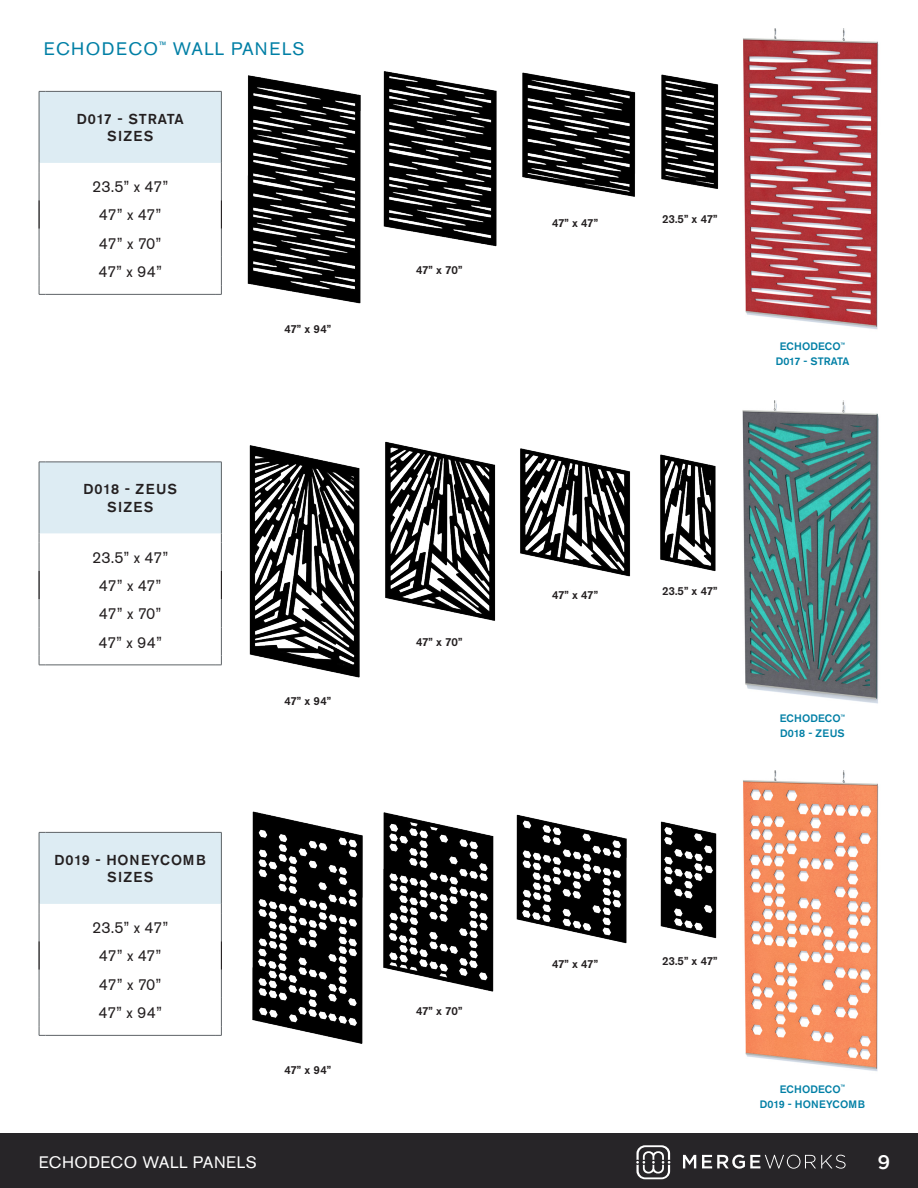
<style>
.page{position:relative;width:918px;height:1188px;background:#fff}
.page>*{position:absolute;margin:0;border:0;box-sizing:border-box;transform-origin:0 0}
.t1{font:500 19.5px "Gotham";color:#fff}
.t2{font:18px "Akzidenz Grotesk Pro";letter-spacing:.08em;color:#007fa5}
.t3{font:16.5px "Akzidenz Grotesk Pro";letter-spacing:.03em;color:#fff}
.t4{font:15.9px "Akzidenz Grotesk Pro";letter-spacing:-.04em;color:#231f20}
.t5{font:500 14.25px "Akzidenz Grotesk Pro";letter-spacing:.06em;color:#231f20}
.t6{font:500 11.55px "Akzidenz Grotesk Pro";letter-spacing:-.04em;color:#231f20}
.t7{font:500 10.65px/15px "Akzidenz Grotesk Pro";letter-spacing:.01em;color:#007fa5;text-align:center}
</style>
<div class="page">
<div style="left:0;top:1134px;width:918px;height:54px;background:#272528"></div>
<svg style="left:683px;top:1155px;width:13px;height:13px"></svg>
<svg style="left:702px;top:1155px;width:144px;height:14px"></svg>
<svg style="left:636px;top:1145px;width:34px;height:34px"></svg>
<svg style="left:39px;top:462px;width:163px;height:204px"></svg>
<img style="left:202px;top:441px;width:514px;height:237px">
<div style="left:388px;top:637px;width:102px;height:20px;background:#fff"></div>
<div style="left:658px;top:587px;width:64px;height:19px;background:#fff"></div>
<div style="left:524px;top:590px;width:102px;height:20px;background:#fff"></div>
<img style="left:742px;top:400px;width:137px;height:304px">
<svg style="left:39px;top:832px;width:183px;height:204px"></svg>
<img style="left:743px;top:771px;width:136px;height:300px">
<img style="left:252px;top:812px;width:465px;height:232px">
<div style="left:388px;top:1007px;width:102px;height:19px;background:#fff"></div>
<div style="left:658px;top:956px;width:64px;height:19px;background:#fff"></div>
<div style="left:524px;top:960px;width:102px;height:19px;background:#fff"></div>
<svg style="left:39px;top:91px;width:163px;height:204px"></svg>
<img style="left:202px;top:71px;width:517px;height:233px">
<div style="left:388px;top:265px;width:102px;height:20px;background:#fff"></div>
<div style="left:658px;top:215px;width:64px;height:19px;background:#fff"></div>
<div style="left:524px;top:218px;width:102px;height:20px;background:#fff"></div>
<img style="left:743px;top:28px;width:136px;height:302px">
<p class="t2" style="left:44px;top:37px;width:262px">ECHODECO<sup>™</sup> WALL PANELS</p>
<p class="t5" style="left:77px;top:110px;width:108px">D017 - STRATA</p>
<p class="t5" style="left:107px;top:127px;width:48px">SIZES</p>
<p class="t4" style="left:92px;top:176px;width:78px">23.5” x 47”</p>
<p class="t4" style="left:99px;top:205px;width:64px">47” x 47”</p>
<p class="t4" style="left:99px;top:233px;width:64px">47” x 70”</p>
<p class="t4" style="left:98px;top:261px;width:65px">47” x 94”</p>
<p class="t5" style="left:84px;top:480px;width:95px">D018 - ZEUS</p>
<p class="t5" style="left:107px;top:497px;width:48px">SIZES</p>
<p class="t4" style="left:92px;top:547px;width:78px">23.5” x 47”</p>
<p class="t4" style="left:99px;top:575px;width:64px">47” x 47”</p>
<p class="t4" style="left:99px;top:603px;width:64px">47” x 70”</p>
<p class="t4" style="left:98px;top:632px;width:65px">47” x 94”</p>
<p class="t5" style="left:55px;top:851px;width:153px">D019 - HONEYCOMB</p>
<p class="t5" style="left:107px;top:868px;width:48px">SIZES</p>
<p class="t4" style="left:92px;top:917px;width:78px">23.5” x 47”</p>
<p class="t4" style="left:99px;top:946px;width:64px">47” x 47”</p>
<p class="t4" style="left:99px;top:974px;width:64px">47” x 70”</p>
<p class="t4" style="left:98px;top:1002px;width:65px">47” x 94”</p>
<p class="t6" style="left:284px;top:321px;width:48px">47” x 94”</p>
<p class="t6" style="left:284px;top:693px;width:48px">47” x 94”</p>
<p class="t6" style="left:284px;top:1062px;width:48px">47” x 94”</p>
<p class="t6" style="left:416px;top:263px;width:48px">47” x 70”</p>
<p class="t6" style="left:416px;top:635px;width:48px">47” x 70”</p>
<p class="t6" style="left:416px;top:1004px;width:48px">47” x 70”</p>
<p class="t6" style="left:552px;top:215px;width:48px">47” x 47”</p>
<p class="t6" style="left:662px;top:212px;width:57px">23.5” x 47”</p>
<p class="t7" style="left:776px;top:339px;width:75px">ECHODECO<sup>™<br></sup>D017 - STRATA</p>
<p class="t6" style="left:552px;top:587px;width:48px">47” x 47”</p>
<p class="t6" style="left:662px;top:584px;width:57px">23.5” x 47”</p>
<p class="t7" style="left:780px;top:711px;width:67px;text-align:left">ECHODECO<sup>™<br></sup>D018 - ZEUS</p>
<p class="t6" style="left:552px;top:957px;width:48px">47” x 47”</p>
<p class="t6" style="left:662px;top:953px;width:57px">23.5” x 47”</p>
<p class="t7" style="left:760px;top:1081px;width:107px">ECHODECO<sup>™<br></sup>D019 - HONEYCOMB</p>
<p class="t3" style="left:39px;top:1151px;width:219px">ECHODECO WALL PANELS</p>
<p class="t1" style="left:878px;top:1151px;width:14px">9</p>
</div>
